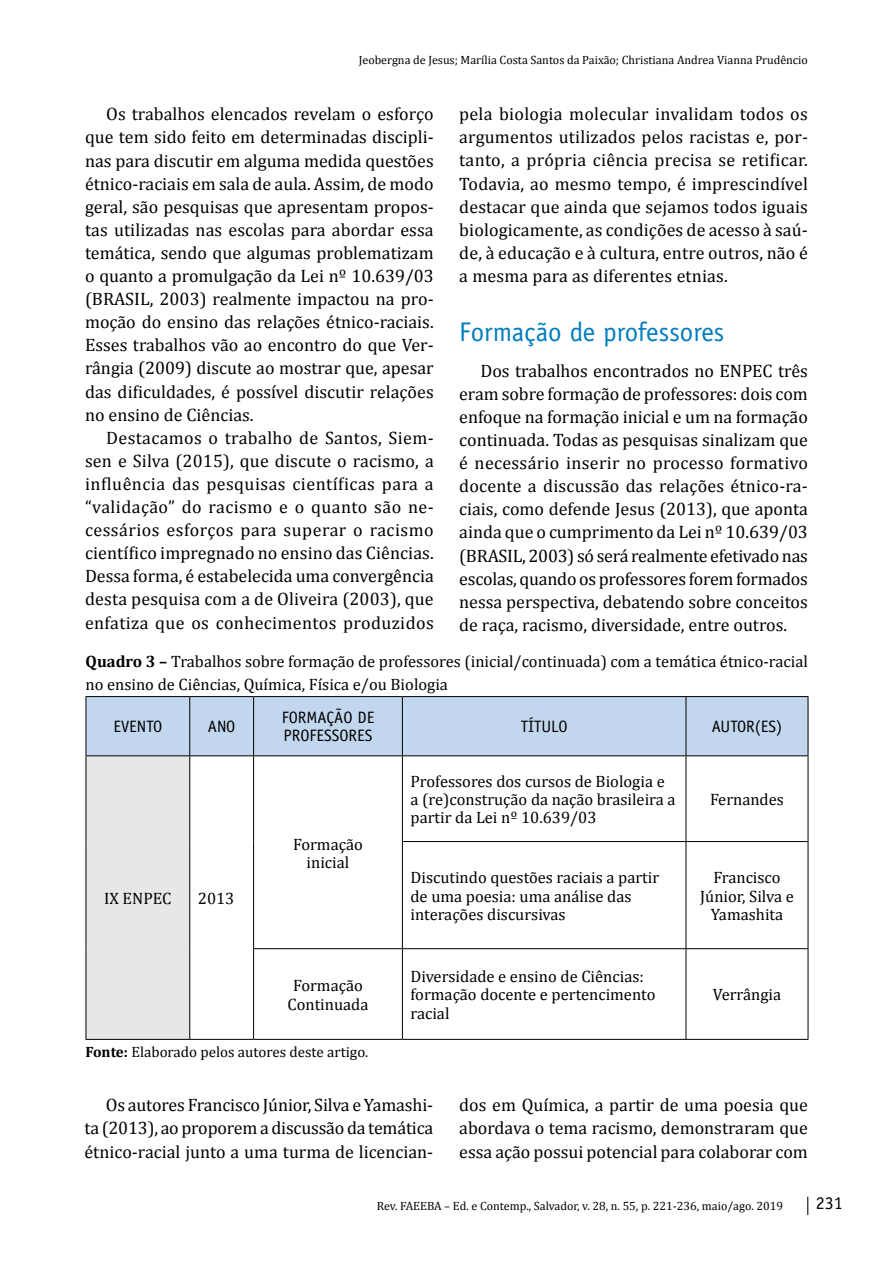
<style>
.page{position:relative;width:893px;height:1276px;background:#fff}
.page>*{position:absolute;margin:0;border:0;box-sizing:border-box;transform-origin:0 0}
.t1{font:27px "Officina Sans";color:#007dbe}
.t2{font:18px/23.1px "Cambria";color:#000;text-align:justify}
.t3{font:18px "Officina Sans";color:#000}
.t4{font:16.5px/18.1px "Cambria";color:#000}
.t5{font:16.5px/18.1px "Officina Sans";color:#000}
.t6{font:15px "Cambria";color:#000}
.t7{font:12px "Cambria";color:#000}
.s1{font-weight:700}
</style>
<div class="page">
<svg style="left:807px;top:1196px;width:1px;height:19px"></svg>
<div style="left:87px;top:697px;width:721px;height:58px;background:#c2d7ed"></div>
<div style="left:86px;top:756px;width:104px;height:283px;background:#e6e7e8"></div>
<hr style="left:86px;top:696px;width:104px;height:1px;background:#000">
<hr style="left:190px;top:696px;width:64px;height:1px;background:#000">
<hr style="left:254px;top:696px;width:148px;height:1px;background:#000">
<hr style="left:402px;top:696px;width:284px;height:1px;background:#000">
<hr style="left:686px;top:696px;width:122px;height:1px;background:#000">
<hr style="left:86px;top:755px;width:104px;height:1px;background:#000">
<hr style="left:190px;top:755px;width:64px;height:1px;background:#000">
<hr style="left:254px;top:755px;width:148px;height:1px;background:#000">
<hr style="left:402px;top:755px;width:284px;height:1px;background:#000">
<hr style="left:686px;top:755px;width:122px;height:1px;background:#000">
<hr style="left:402px;top:841px;width:284px;height:1px;background:#000">
<hr style="left:686px;top:841px;width:122px;height:1px;background:#000">
<hr style="left:253px;top:948px;width:149px;height:1px;background:#000">
<hr style="left:402px;top:948px;width:284px;height:1px;background:#000">
<hr style="left:686px;top:948px;width:122px;height:1px;background:#000">
<hr style="left:86px;top:1039px;width:104px;height:1px;background:#000">
<hr style="left:190px;top:1039px;width:64px;height:1px;background:#000">
<hr style="left:254px;top:1039px;width:148px;height:1px;background:#000">
<hr style="left:402px;top:1039px;width:284px;height:1px;background:#000">
<hr style="left:686px;top:1039px;width:122px;height:1px;background:#000">
<hr style="left:86px;top:697px;width:1px;height:58px;background:#000">
<hr style="left:86px;top:756px;width:1px;height:85px;background:#000">
<hr style="left:86px;top:841px;width:1px;height:107px;background:#000">
<hr style="left:86px;top:948px;width:1px;height:91px;background:#000">
<hr style="left:189px;top:697px;width:1px;height:58px;background:#000">
<hr style="left:253px;top:697px;width:1px;height:58px;background:#000">
<hr style="left:402px;top:697px;width:1px;height:58px;background:#000">
<hr style="left:686px;top:697px;width:1px;height:58px;background:#000">
<hr style="left:808px;top:697px;width:1px;height:58px;background:#000">
<hr style="left:189px;top:756px;width:1px;height:85px;background:#000">
<hr style="left:253px;top:756px;width:1px;height:85px;background:#000">
<hr style="left:402px;top:756px;width:1px;height:85px;background:#000">
<hr style="left:686px;top:756px;width:1px;height:85px;background:#000">
<hr style="left:808px;top:756px;width:1px;height:85px;background:#000">
<hr style="left:189px;top:841px;width:1px;height:107px;background:#000">
<hr style="left:253px;top:841px;width:1px;height:107px;background:#000">
<hr style="left:402px;top:842px;width:1px;height:106px;background:#000">
<hr style="left:686px;top:842px;width:1px;height:106px;background:#000">
<hr style="left:808px;top:842px;width:1px;height:106px;background:#000">
<hr style="left:189px;top:948px;width:1px;height:91px;background:#000">
<hr style="left:253px;top:949px;width:1px;height:90px;background:#000">
<hr style="left:402px;top:949px;width:1px;height:90px;background:#000">
<hr style="left:686px;top:949px;width:1px;height:90px;background:#000">
<hr style="left:808px;top:949px;width:1px;height:90px;background:#000">
<p class="t7" style="left:359px;top:53px;width:451px">Jeobergna de Jesus; Marília Costa Santos da Paixão; Christiana Andrea Vianna Prudêncio</p>
<p class="t2" style="left:459px;top:102px;width:350px">pela biologia molecular invalidam todos os argumentos utilizados pelos racistas e, por&shy;tanto, a própria ciência precisa se retificar.<br>Todavia, ao mesmo tempo, é imprescindível destacar que ainda que sejamos todos iguais biologicamente, as condições de acesso à saú&shy;de, à educação e à cultura, entre outros, não é a mesma para as diferentes etnias.</p>
<h1 class="t1" style="left:459px;top:316px;width:267px">Formação de professores</h1>
<p class="t2" style="left:459px;top:359px;width:350px;text-indent:21px">Dos trabalhos encontrados no ENPEC três eram sobre formação de professores: dois com enfoque na formação inicial e um na formação continuada. Todas as pesquisas sinalizam que é necessário inserir no processo formativo docente a discussão das relações étnico-ra&shy;ciais, como defende Jesus (2013), que aponta ainda que o cumprimento da Lei nº 10.639/03 (BRASIL, 2003) só será realmente efetivado nas escolas, quando os professores forem formados nessa perspectiva, debatendo sobre conceitos de raça, racismo, diversidade, entre outros.</p>
<p class="t4" style="left:86px;top:650px;width:724px;line-height:23.1px"><span class="s1">Quadro 3 –</span> Trabalhos sobre formação de professores (inicial/continuada) com a temática étnico-racial no ensino de Ciências, Química, Física e/ou Biologia</p>
<p class="t5" style="left:113px;top:718px;width:50px">EVENTO</p>
<p class="t5" style="left:208px;top:718px;width:29px">ANO</p>
<p class="t2" style="left:85px;top:103px;width:350px;text-indent:21px">Os trabalhos elencados revelam o esforço que tem sido feito em determinadas discipli&shy;nas para discutir em alguma medida questões étnico-raciais em sala de aula. Assim, de modo geral, são pesquisas que apresentam propos&shy;tas utilizadas nas escolas para abordar essa temática, sendo que algumas problematizam o quanto a promulgação da Lei nº 10.639/03 (BRASIL, 2003) realmente impactou na pro&shy;moção do ensino das relações étnico-raciais.<br>Esses trabalhos vão ao encontro do que Ver&shy;rângia (2009) discute ao mostrar que, apesar das dificuldades, é possível discutir relações no ensino de Ciências.</p>
<p class="t2" style="left:85px;top:426px;width:350px;text-indent:21px">Destacamos o trabalho de Santos, Siem&shy;sen e Silva (2015), que discute o racismo, a influência das pesquisas científicas para a “validação” do racismo e o quanto são ne&shy;cessários esforços para superar o racismo científico impregnado no ensino das Ciências.<br>Dessa forma, é estabelecida uma convergência desta pesquisa com a de Oliveira (2003), que enfatiza que os conhecimentos produzidos</p>
<p class="t5" style="left:282px;top:708px;width:94px">FORMAÇÃO DE<br>PROFESSORES</p>
<p class="t5" style="left:521px;top:718px;width:49px">TÍTULO</p>
<p class="t5" style="left:712px;top:718px;width:72px">AUTOR(ES)</p>
<p class="t4" style="left:104px;top:889px;width:69px">IX ENPEC</p>
<p class="t4" style="left:198px;top:889px;width:38px">2013</p>
<p class="t4" style="left:293px;top:835px;width:71px;text-align:center">Formação inicial</p>
<p class="t4" style="left:410px;top:772px;width:267px">Professores dos cursos de Biologia e a (re)construção da nação brasileira a partir da Lei nº 10.639/03</p>
<p class="t4" style="left:710px;top:790px;width:75px">Fernandes</p>
<p class="t4" style="left:410px;top:868px;width:250px">Discutindo questões raciais a partir de uma poesia: uma análise das interações discursivas</p>
<p class="t4" style="left:700px;top:868px;width:95px;text-align:center">Francisco<br>Júnior, Silva e<br>Yamashita</p>
<p class="t4" style="left:287px;top:976px;width:82px;text-align:center">Formação<br>Continuada</p>
<p class="t4" style="left:410px;top:967px;width:246px">Diversidade e ensino de Ciências: formação docente e pertencimento racial</p>
<p class="t4" style="left:713px;top:985px;width:70px">Verrângia</p>
<p class="t6" style="left:86px;top:1043px;width:284px"><span class="s1">Fonte:</span> Elaborado pelos autores deste artigo.</p>
<p class="t2" style="left:85px;top:1093px;width:350px;text-indent:21px">Os autores Francisco Júnior, Silva e Yamashi&shy;ta (2013), ao proporem a discussão da temática étnico-racial junto a uma turma de licencian-</p>
<p class="t2" style="left:459px;top:1093px;width:350px">dos em Química, a partir de uma poesia que abordava o tema racismo, demonstraram que essa ação possui potencial para colaborar com</p>
<p class="t7" style="left:377px;top:1198px;width:408px">Rev. FAEEBA – Ed. e Contemp., Salvador, v. 28, n. 55, p. 221-236, maio/ago. 2019</p>
<p class="t3" style="left:816px;top:1192px;width:28px">231</p>
</div>
